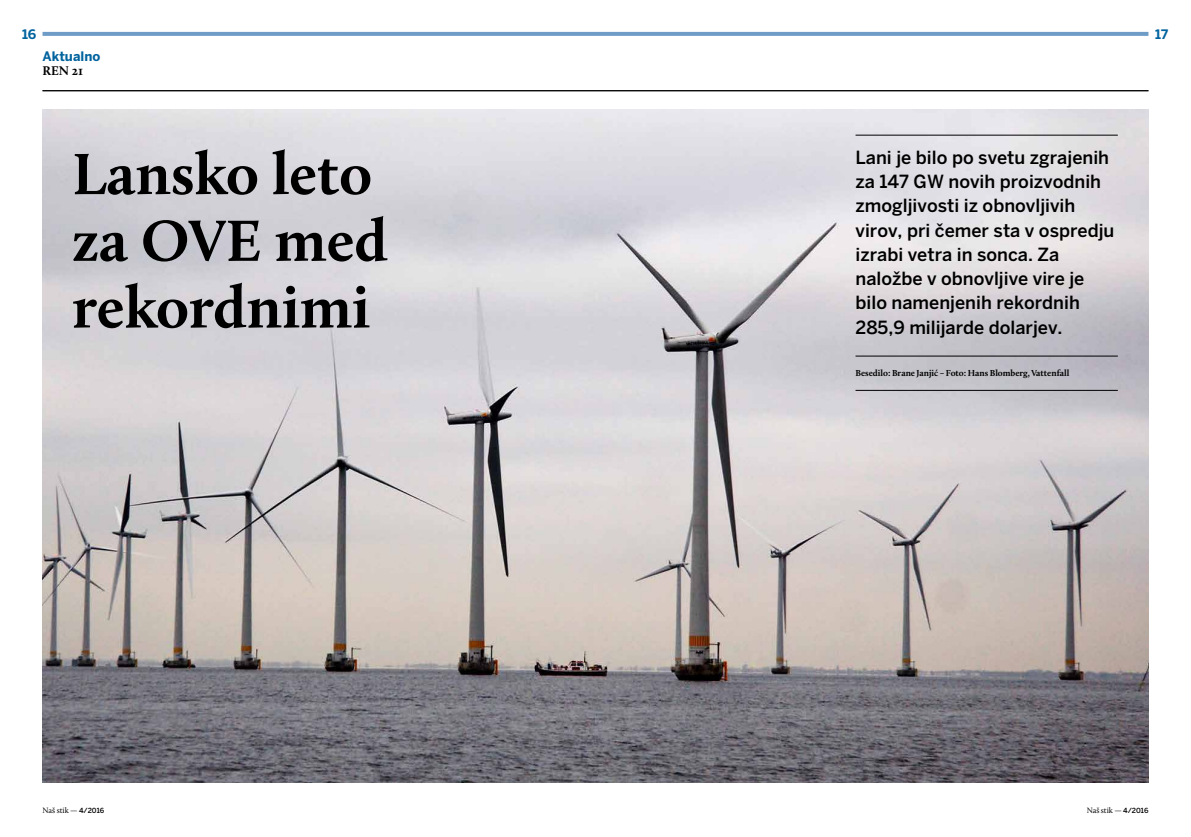
<style>
.page{position:relative;width:1191px;height:837px;background:#fff}
.page>*{position:absolute;margin:0;border:0;box-sizing:border-box;transform-origin:0 0}
.t1{font:700 60px/66.7px "Calluna";color:#000}
.t2{font:500 18px/24.2px "Benton Sans";color:#000}
.t3{font:700 13px "Benton Sans";color:#00639e}
.t4{font:700 13px "Calluna";color:#000}
.t5{font:700 9px "Calluna";color:#000}
.t6{font:8px "Calluna";color:#000}
.s1{font-family:"Benton Sans";font-weight:500;font-size:7px}
</style>
<div class="page">
<img style="left:43px;top:109px;width:1105px;height:673px">
<hr style="left:43px;top:90px;width:1105px;height:1px;background:#000">
<svg style="left:43px;top:32px;width:1105px;height:4px;background:#719ec7"></svg>
<hr style="left:855px;top:135px;width:262px;height:1px;background:#000">
<hr style="left:855px;top:356px;width:262px;height:1px;background:#000">
<hr style="left:855px;top:390px;width:262px;height:1px;background:#000">
<p class="t3" style="left:22px;top:27px;width:16px">16</p>
<p class="t3" style="left:1155px;top:27px;width:14px">17</p>
<p class="t3" style="left:43px;top:49px;width:59px">Aktualno</p>
<p class="t4" style="left:43px;top:63px;width:42px">REN 21</p>
<h1 class="t1" style="left:72px;top:140px;width:317px">Lansko leto za OVE med rekordnimi</h1>
<p class="t2" style="left:855px;top:145px;width:260px">Lani je bilo po svetu zgrajenih za 147 GW novih proizvodnih zmogljivosti iz obnovljivih virov, pri čemer sta v ospredju izrabi vetra in sonca. Za naložbe v obnovljive vire je bilo namenjenih rekordnih<br>285,9 milijarde dolarjev.</p>
<p class="t5" style="left:855px;top:367px;width:215px">Besedilo: Brane Janjić – Foto: Hans Blomberg, Vattenfall</p>
<p class="t6" style="left:43px;top:805px;width:63px">Naš stik — <span class="s1">4/2016</span></p>
<p class="t6" style="left:1086px;top:805px;width:63px">Naš stik — <span class="s1">4/2016</span></p>
</div>
